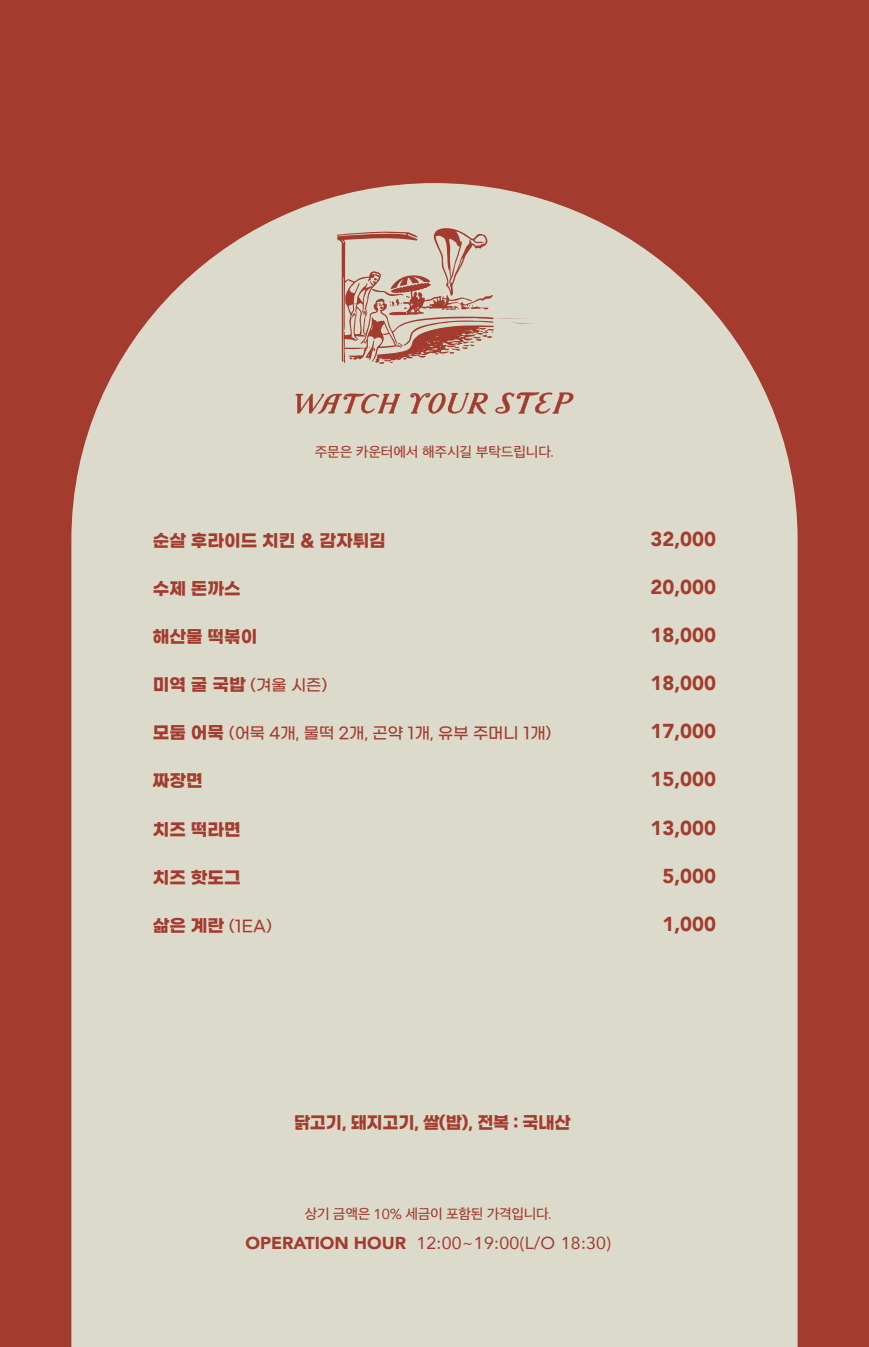
<style>
.page{position:relative;width:869px;height:1347px;background:#fff}
.page>*{position:absolute;margin:0;border:0;box-sizing:border-box;transform-origin:0 0}
.t1{font:900 20.12px "Avenir";color:#a33b2e}
.t2{font:700 17.25px "Gmarket Sans";color:#a33b2e}
.t3{font:17.25px "Avenir";letter-spacing:.015em;color:#a33b2e}
.t4{font:500 15.88px "Gmarket Sans";color:#a33b2e}
.t5{font:500 14.38px "Apple SD Gothic Neo";letter-spacing:-.015em;color:#a33b2e}
.s1{font-weight:700;font-size:17.25px}
.s2{font-family:"Avenir";font-weight:400}
.s3{font-weight:900}
</style>
<div class="page">
<div style="left:0;top:0;width:868px;height:1346px;background:#a33b2e"></div>
<div style="left:71px;top:183px;width:726px;height:1163px;background:#dcdbcb"></div>
<svg style="left:337px;top:228px;width:199px;height:136px;background:#cfb8a9"></svg>
<svg style="left:495px;top:392px;width:78px;height:21px"></svg>
<svg style="left:410px;top:393px;width:78px;height:21px"></svg>
<svg style="left:295px;top:393px;width:105px;height:21px"></svg>
<p class="t5" style="left:314px;top:444px;width:241px">주문은 카운터에서 해주시길 부탁드립니다.</p>
<p class="t2" style="left:153px;top:530px;width:234px">순살 후라이드 치킨 &amp; 감자튀김</p>
<p class="t1" style="left:650px;top:521px;width:67px">32,000</p>
<p class="t2" style="left:153px;top:579px;width:89px">수제 돈까스</p>
<p class="t1" style="left:650px;top:569px;width:67px">20,000</p>
<p class="t2" style="left:153px;top:627px;width:106px">해산물 떡볶이</p>
<p class="t1" style="left:650px;top:617px;width:67px">18,000</p>
<p class="t4" style="left:153px;top:676px;width:176px"><span class="s1">미역 굴 국밥</span> (겨울 시즌)</p>
<p class="t1" style="left:650px;top:666px;width:67px">18,000</p>
<p class="t4" style="left:153px;top:725px;width:399px"><span class="s1">모둠 어묵</span> (어묵 4개, 물떡 2개, 곤약 1개, 유부 주머니 1개)</p>
<p class="t1" style="left:650px;top:714px;width:67px">17,000</p>
<p class="t2" style="left:153px;top:771px;width:51px">짜장면</p>
<p class="t1" style="left:650px;top:762px;width:67px">15,000</p>
<p class="t2" style="left:153px;top:819px;width:89px">치즈 떡라면</p>
<p class="t1" style="left:650px;top:810px;width:67px">13,000</p>
<p class="t2" style="left:153px;top:868px;width:89px">치즈 핫도그</p>
<p class="t1" style="left:662px;top:858px;width:55px">5,000</p>
<p class="t4" style="left:153px;top:917px;width:120px"><span class="s1">삶은 계란</span> (1EA)</p>
<p class="t1" style="left:662px;top:906px;width:55px">1,000</p>
<p class="t2" style="left:294px;top:1112px;width:278px">닭고기, 돼지고기, 쌀(밥), 전복 : 국내산</p>
<p class="t5" style="left:304px;top:1205px;width:248px">상기 금액은 <span class="s2">10%</span> 세금이 포함된 가격입니다.</p>
<p class="t3" style="left:245px;top:1228px;width:367px"><span class="s3">OPERATION HOUR</span> 12:00~19:00(L/O 18:30)</p>
</div>
